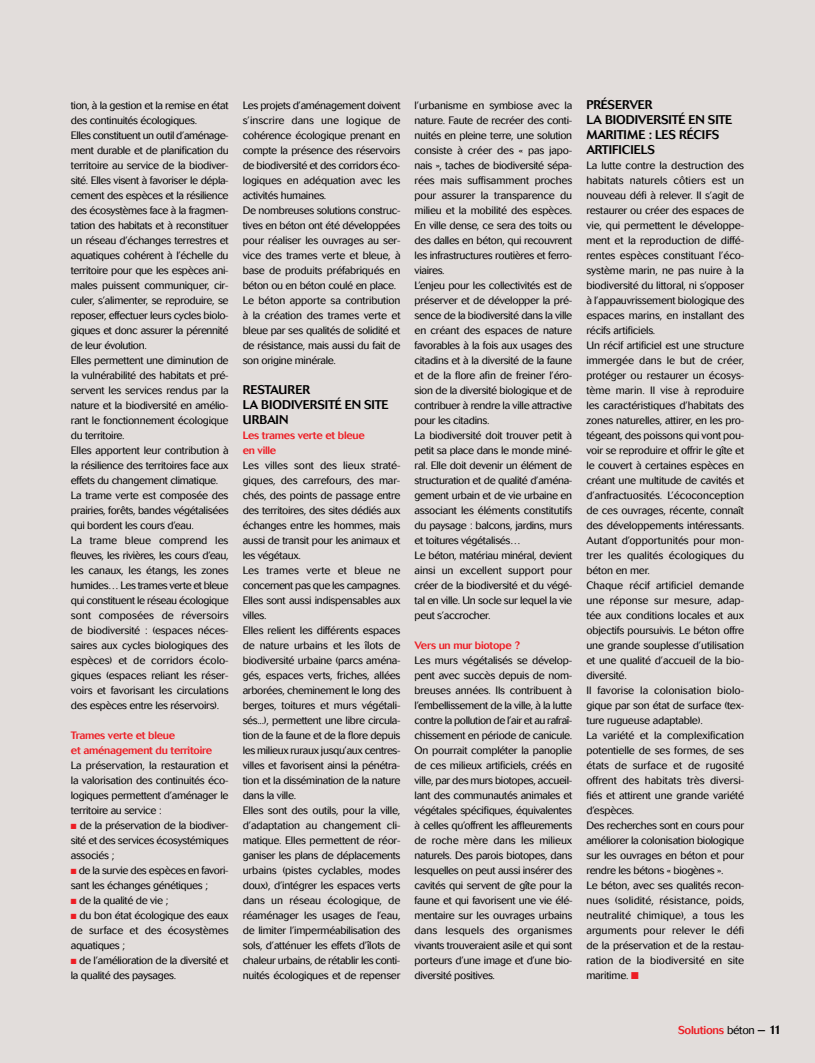
<style>
.page{position:relative;width:815px;height:1063px;background:#e2dddb}
.page>*{position:absolute;margin:0;border:0;box-sizing:border-box;transform-origin:0 0}
.t1{font:500 12.5px/15px "Cosmos";letter-spacing:-.005em;color:#000}
.t2{font:500 11.25px "Cosmos";letter-spacing:-.025em;color:#ed1d24}
.t3{font:300 10.62px/15px "Cosmos";letter-spacing:-.025em;color:#000}
.t4{font:500 10.62px/15px "Cosmos";letter-spacing:-.025em;color:#ed1d24}
.s1{color:#ed1d24}
.s2{font-weight:300;color:#000}
.s3{font-size:12.5px;color:#000}
</style>
<div class="page">
<p class="t3" style="left:71px;top:98px;width:159px">tion, à la gestion et la remise en état des continuités écologiques.<br>Elles constituent un outil d’aménage&shy;ment durable et de planification du territoire au service de la biodiver&shy;sité. Elles visent à favoriser le dépla&shy;cement des espèces et la résilience des écosystèmes face à la fragmen&shy;tation des habitats et à reconstituer un réseau d’échanges terrestres et aquatiques cohérent à l’échelle du territoire pour que les espèces ani&shy;males puissent communiquer, cir&shy;culer, s’alimenter, se reproduire, se reposer, effectuer leurs cycles biolo&shy;giques et donc assurer la pérennité de leur évolution.<br>Elles permettent une diminution de la vulnérabilité des habitats et pré&shy;servent les services rendus par la nature et la biodiversité en amélio&shy;rant le fonctionnement écologique du territoire.<br>Elles apportent leur contribution à la résilience des territoires face aux effets du changement climatique.<br>La trame verte est composée des prairies, forêts, bandes végétalisées qui bordent les cours d’eau.<br>La trame bleue comprend les fleuves, les rivières, les cours d’eau, les canaux, les étangs, les zones humides… Les trames verte et bleue qui constituent le réseau écologique sont composées de réversoirs de biodiversité : (espaces néces&shy;saires aux cycles biologiques des espèces) et de corridors écolo&shy;giques (espaces reliant les réser&shy;voirs et favorisant les circulations des espèces entre les réservoirs).</p>
<p class="t4" style="left:71px;top:728px;width:143px">Trames verte et bleue<br>et aménagement du territoire</p>
<p class="t3" style="left:71px;top:758px;width:159px;text-align:justify">La préservation, la restauration et la valorisation des continuités éco&shy;logiques permettent d’aménager le territoire au service :</p>
<p class="t3" style="left:71px;top:818px;width:159px;text-align:justify"><span class="s1">■</span> de la préservation de la biodiver&shy;sité et des services écosystémiques associés ;</p>
<p class="t3" style="left:71px;top:863px;width:159px"><span class="s1">■</span> de la survie des espèces en favori&shy;sant les échanges génétiques ;</p>
<p class="t3" style="left:71px;top:893px;width:99px"><span class="s1">■</span> de la qualité de vie ;</p>
<p class="t3" style="left:71px;top:908px;width:159px;text-align:justify"><span class="s1">■</span> du bon état écologique des eaux de surface et des écosystèmes aquatiques ;</p>
<p class="t3" style="left:71px;top:953px;width:159px"><span class="s1">■</span> de l’amélioration de la diversité et la qualité des paysages.</p>
<p class="t3" style="left:243px;top:98px;width:159px">Les projets d’aménagement doivent s’inscrire dans une logique de cohérence écologique prenant en compte la présence des réservoirs de biodiversité et des corridors éco&shy;logiques en adéquation avec les activités humaines.<br>De nombreuses solutions construc&shy;tives en béton ont été développées pour réaliser les ouvrages au ser&shy;vice des trames verte et bleue, à base de produits préfabriqués en béton ou en béton coulé en place.<br>Le béton apporte sa contribution à la création des trames verte et bleue par ses qualités de solidité et de résistance, mais aussi du fait de son origine minérale.</p>
<p class="t1" style="left:243px;top:382px;width:56px">RESTAURER<br>LA BIODIVER</p>
<p class="t1" style="left:317px;top:397px;width:72px">SITÉ EN SITE</p>
<p class="t1" style="left:243px;top:412px;width:40px">URBAIN</p>
<p class="t4" style="left:243px;top:428px;width:124px">Les trames verte et bleue en ville</p>
<p class="t3" style="left:243px;top:458px;width:159px">Les villes sont des lieux straté&shy;giques, des carrefours, des mar&shy;chés, des points de passage entre des territoires, des sites dédiés aux échanges entre les hommes, mais aussi de transit pour les animaux et les végétaux.<br>Les trames verte et bleue ne concernent pas que les campagnes.<br>Elles sont aussi indispensables aux villes.<br>Elles relient les différents espaces de nature urbains et les îlots de biodiversité urbaine (parcs aména&shy;gés, espaces verts, friches, allées arborées, cheminement le long des berges, toitures et murs végétali&shy;sés...), permettent une libre circula&shy;tion de la faune et de la flore depuis les milieux ruraux jusqu’aux centres&shy;villes et favorisent ainsi la pénétra&shy;tion et la dissémination de la nature dans la ville.<br>Elles sont des outils, pour la ville, d’adaptation au changement cli&shy;matique. Elles permettent de réor&shy;ganiser les plans de déplacements urbains (pistes cyclables, modes doux), d’intégrer les espaces verts dans un réseau écologique, de réaménager les usages de l’eau, de limiter l’imperméabilisation des sols, d’atténuer les effets d’îlots de chaleur urbains, de rétablir les conti&shy;nuités écologiques et de repenser</p>
<p class="t3" style="left:415px;top:98px;width:159px">l’urbanisme en symbiose avec la nature. Faute de recréer des conti&shy;nuités en pleine terre, une solution consiste à créer des « pas japo&shy;nais », taches de biodiversité sépa&shy;rées mais suffisamment proches pour assurer la transparence du milieu et la mobilité des espèces.<br>En ville dense, ce sera des toits ou des dalles en béton, qui recouvrent les infrastructures routières et ferro&shy;viaires.<br>L’enjeu pour les collectivités est de préserver et de développer la pré&shy;sence de la biodiversité dans la ville en créant des espaces de nature favorables à la fois aux usages des citadins et à la diversité de la faune et de la flore afin de freiner l’éro&shy;sion de la diversité biologique et de contribuer à rendre la ville attractive pour les citadins.<br>La biodiversité doit trouver petit à petit sa place dans le monde miné&shy;ral. Elle doit devenir un élément de structuration et de qualité d’aména&shy;gement urbain et de vie urbaine en associant les éléments constitutifs du paysage : balcons, jardins, murs et toitures végétalisés…<br>Le béton, matériau minéral, devient ainsi un excellent support pour créer de la biodiversité et du végé&shy;tal en ville. Un socle sur lequel la vie peut s’accrocher.</p>
<p class="t4" style="left:415px;top:638px;width:107px">Vers un mur biotope ?</p>
<p class="t3" style="left:415px;top:653px;width:159px;text-align:justify">Les murs végétalisés se dévelop&shy;pent avec succès depuis de nom&shy;breuses années. Ils contribuent à l’embellissement de la ville, à la lutte contre la pollution de l’air et au rafraî&shy;chissement en période de canicule.<br>On pourrait compléter la panoplie de ces milieux artificiels, créés en ville, par des murs biotopes, accueil&shy;lant des communautés animales et végétales spécifiques, équivalentes à celles qu’offrent les affleurements de roche mère dans les milieux naturels. Des parois biotopes, dans lesquelles on peut aussi insérer des cavités qui servent de gîte pour la faune et qui favorisent une vie élé&shy;mentaire sur les ouvrages urbains dans lesquels des organismes vivants trouveraient asile et qui sont porteurs d’une image et d’une bio&shy;diversité positives.</p>
<p class="t1" style="left:586px;top:97px;width:56px">PRÉSERVER<br>LA BIODIVER</p>
<p class="t1" style="left:661px;top:112px;width:72px">SITÉ EN SITE</p>
<p class="t1" style="left:586px;top:127px;width:45px">MARITIME</p>
<p class="t1" style="left:648px;top:127px;width:72px">: LES RÉCI FS</p>
<p class="t1" style="left:586px;top:142px;width:39px">ARTIFICIE</p>
<p class="t1" style="left:641px;top:142px;width:16px">LS</p>
<p class="t3" style="left:586px;top:158px;width:159px">La lutte contre la destruction des habitats naturels côtiers est un nouveau défi à relever. Il s’agit de restaurer ou créer des espaces de vie, qui permettent le développe&shy;ment et la reproduction de diffé&shy;rentes espèces constituant l’éco&shy;système marin, ne pas nuire à la biodiversité du littoral, ni s’opposer à l’appauvrissement biologique des espaces marins, en installant des récifs artificiels.<br>Un récif artificiel est une structure immergée dans le but de créer, protéger ou restaurer un écosys&shy;tème marin. Il vise à reproduire les caractéristiques d’habitats des zones naturelles, attirer, en les pro&shy;tégeant, des poissons qui vont pou&shy;voir se reproduire et offrir le gîte et le couvert à certaines espèces en créant une multitude de cavités et d’anfractuosités. L’écoconception de ces ouvrages, récente, connaît des développements intéressants.<br>Autant d’opportunités pour mon&shy;trer les qualités écologiques du béton en mer.<br>Chaque récif artificiel demande une réponse sur mesure, adap&shy;tée aux conditions locales et aux objectifs poursuivis. Le béton offre une grande souplesse d’utilisation et une qualité d’accueil de la bio&shy;diversité.<br>Il favorise la colonisation biolo&shy;gique par son état de surface (tex&shy;ture rugueuse adaptable).<br>La variété et la complexification potentielle de ses formes, de ses états de surface et de rugosité offrent des habitats très diversi&shy;fiés et attirent une grande variété d’espèces.<br>Des recherches sont en cours pour améliorer la colonisation biologique sur les ouvrages en béton et pour rendre les bétons « biogènes ».<br>Le béton, avec ses qualités recon&shy;nues (solidité, résistance, poids, neutralité chimique), a tous les arguments pour relever le défi de la préservation et de la restau&shy;ration de la biodiversité en site maritime. <span class="s1">■</span></p>
<p class="t2" style="left:678px;top:1024px;width:105px">Solutions <span class="s2">béton</span> <span class="s3">– 11</span></p>
</div>
